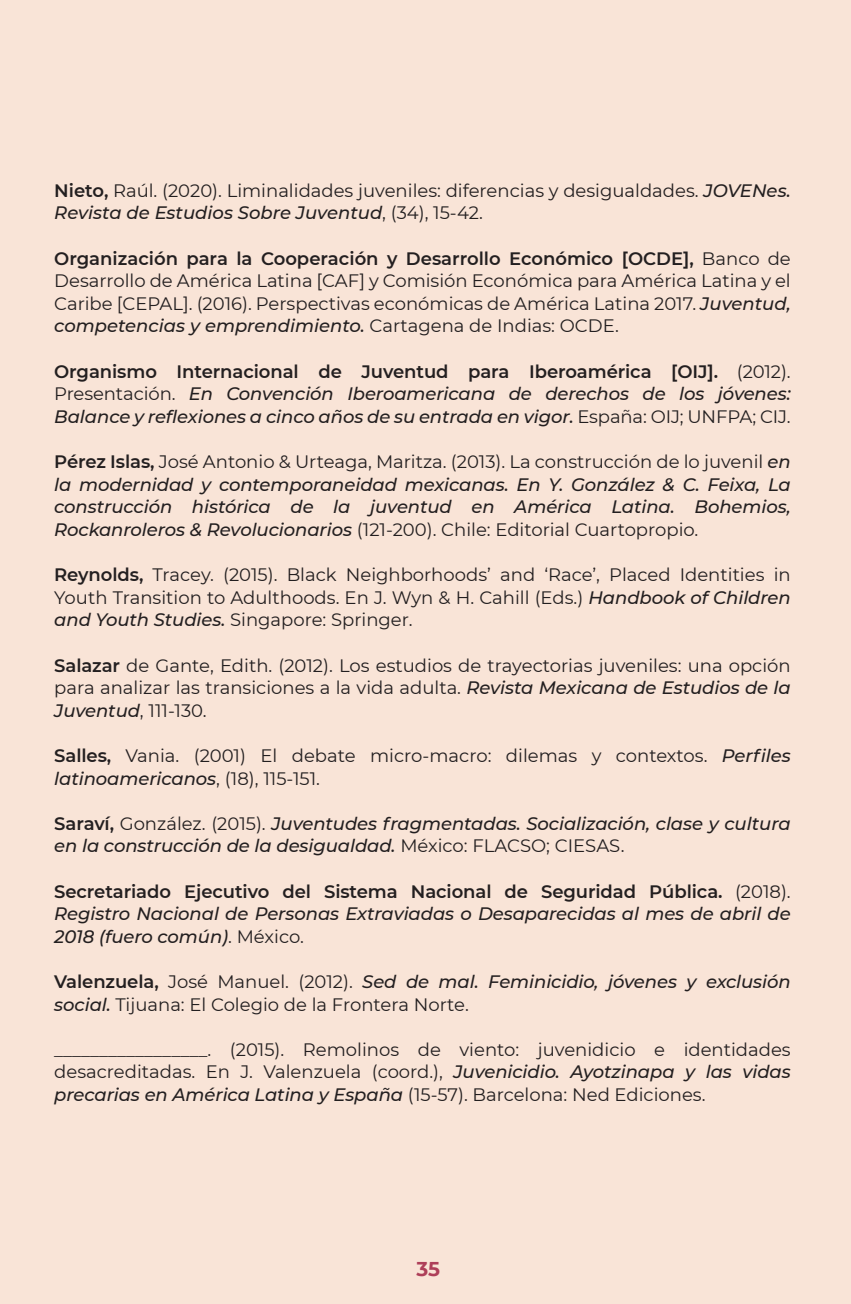
<style>
.page{position:relative;width:851px;height:1304px;background:#fff}
.page>*{position:absolute;margin:0;border:0;box-sizing:border-box;transform-origin:0 0}
.t1{font:700 20px "Montserrat";color:#ae3f59}
.t2{font:18px/22.6px "Montserrat";color:#231f20;text-align:justify}
.t3{font:italic 500 18px/22.6px "Montserrat";letter-spacing:-.005em;color:#231f20;text-align:justify}
.s1{font-weight:600}
.s2{font-weight:500;font-style:italic}
.s3{font-weight:600;font-style:normal}
.s4{font-weight:400;font-style:normal}
</style>
<div class="page">
<div style="left:0;top:0;width:850px;height:1304px;background:#f9e4d7"></div>
<p class="t2" style="left:54px;top:178px;width:738px"><span class="s1">Nieto,</span> Raúl. (2020). Liminalidades juveniles: diferencias y desigualdades. <span class="s2">JOVENes.<br>Revista de Estudios Sobre Juventud</span>, (34), 15-42.</p>
<p class="t2" style="left:54px;top:246px;width:738px"><span class="s1">Organización para la Cooperación y Desarrollo Económico [OCDE],</span> Banco de Desarrollo de América Latina [CAF] y Comisión Económica para América Latina y el Caribe [CEPAL]. (2016). Perspectivas económicas de América Latina 2017. <span class="s2">Juventud, competencias y emprendimiento.</span> Cartagena de Indias: OCDE.</p>
<p class="t3" style="left:54px;top:359px;width:738px"><span class="s3">Organismo Internacional de Juventud para Iberoamérica [OIJ].</span> <span class="s4">(2012).<br>Presentación.</span> En Convención Iberoamericana de derechos de los jóvenes:<br>Balance y reflexiones a cinco años de su entrada en vigor. <span class="s4">España: OIJ; UNFPA; CIJ.</span></p>
<p class="t3" style="left:54px;top:450px;width:738px"><span class="s3">Pérez Islas,</span> <span class="s4">José Antonio &amp; Urteaga, Maritza. (2013). La construcción de lo juvenil</span> en la modernidad y contemporaneidad mexicanas. En Y. González &amp; C. Feixa, La construcción histórica de la juventud en América Latina. Bohemios, Rockanroleros &amp; Revolucionarios <span class="s4">(121-200). Chile: Editorial Cuartopropio.</span></p>
<p class="t2" style="left:54px;top:563px;width:737px"><span class="s1">Reynolds,</span> Tracey. (2015). Black Neighborhoods’ and ‘Race’, Placed Identities in Youth Transition to Adulthoods. En J. Wyn &amp; H. Cahill (Eds.) <span class="s2">Handbook of Children and Youth Studies.</span> Singapore: Springer.</p>
<p class="t2" style="left:54px;top:653px;width:738px"><span class="s1">Salazar</span> de Gante, Edith. (2012). Los estudios de trayectorias juveniles: una opción para analizar las transiciones a la vida adulta. <span class="s2">Revista Mexicana de Estudios de la Juventud</span>, 111-130.</p>
<p class="t2" style="left:54px;top:744px;width:737px"><span class="s1">Salles,</span> Vania. (2001) El debate micro-macro: dilemas y contextos. <span class="s2">Perfiles latinoamericanos</span>, (18), 115-151.</p>
<p class="t3" style="left:54px;top:811px;width:737px"><span class="s3">Saraví,</span> <span class="s4">González. (2015).</span> Juventudes fragmentadas. Socialización, clase y cultura en la construcción de la desigualdad. <span class="s4">México: FLACSO; CIESAS.</span></p>
<p class="t3" style="left:54px;top:879px;width:738px"><span class="s3">Secretariado Ejecutivo del Sistema Nacional de Seguridad Pública.</span> <span class="s4">(2018).<br></span>Registro Nacional de Personas Extraviadas o Desaparecidas al mes de abril de 2018 (fuero común)<span class="s4">. México.</span></p>
<p class="t2" style="left:54px;top:970px;width:738px"><span class="s1">Valenzuela,</span> José Manuel. (2012). <span class="s2">Sed de mal. Feminicidio, jóvenes y exclusión social.</span> Tijuana: El Colegio de la Frontera Norte.</p>
<p class="t2" style="left:54px;top:1037px;width:738px">_________________. (2015). Remolinos de viento: juvenidicio e identidades desacreditadas. En J. Valenzuela (coord.), <span class="s2">Juvenicidio. Ayotzinapa y las vidas precarias en América Latina y España</span> (15-57). Barcelona: Ned Ediciones.</p>
<p class="t1" style="left:416px;top:1255px;width:25px">35</p>
</div>
